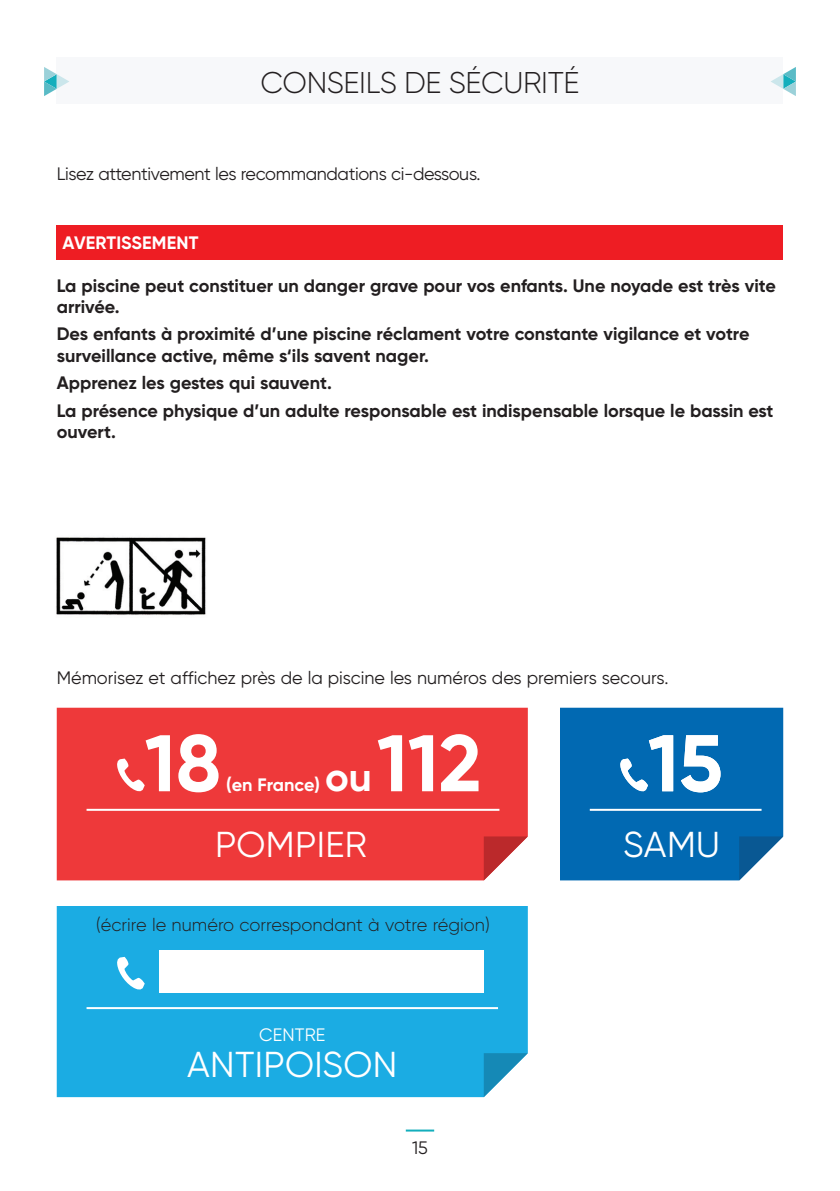
<style>
.page{position:relative;width:840px;height:1191px;background:#fff}
.page>*{position:absolute;margin:0;border:0;box-sizing:border-box;transform-origin:0 0}
.t1{font:700 80px "Gilroy";color:#fff}
.t2{font:36px "Gilroy";letter-spacing:.01em;color:#fff}
.NOM_CHAPITRE{font:300 30px "Gilroy";letter-spacing:-.01em;color:#231f20}
.t3{font:700 18px/21.6px "Gilroy";color:#231f20}
.PAGE_U2{font:18px "Gilroy";color:#231f20}
.PAGE_U2-2{font:18px "Gilroy";letter-spacing:-.02em;color:#231f20}
.t4{font:300 18px "Gilroy";color:#231f20}
.t5{font:700 18px "Gilroy";color:#fff}
.t6{font:18px "Gilroy";letter-spacing:.01em;color:#fff}
.s1{font-size:40px}
</style>
<div class="page">
<hr style="left:405px;top:1129px;width:29px;height:2px;background:#13aebc">
<div style="left:57px;top:57px;width:725px;height:46px;background:#f7f8fa"></div>
<svg style="left:44px;top:67px;width:25px;height:29px"></svg>
<svg style="left:771px;top:67px;width:24px;height:29px"></svg>
<img style="left:56px;top:537px;width:150px;height:78px">
<div style="left:57px;top:707px;width:470px;height:173px;background:#ee393a"></div>
<svg style="left:483px;top:836px;width:44px;height:44px"></svg>
<hr style="left:86px;top:809px;width:413px;height:2px;background:#fff">
<div style="left:57px;top:906px;width:470px;height:191px;background:#1bace3"></div>
<svg style="left:483px;top:1053px;width:44px;height:44px"></svg>
<svg style="left:116px;top:956px;width:29px;height:35px"></svg>
<hr style="left:86px;top:1007px;width:411px;height:2px;background:#fff">
<div style="left:159px;top:950px;width:324px;height:43px;background:#fff"></div>
<svg style="left:560px;top:707px;width:222px;height:173px;background:#0c6fb4"></svg>
<svg style="left:116px;top:758px;width:29px;height:35px"></svg>
<div style="left:57px;top:225px;width:725px;height:34px;background:#ee1d23"></div>
<p class="NOM_CHAPITRE" style="left:260px;top:64px;width:320px">CONSEILS DE SÉCURITÉ</p>
<p class="PAGE_U2-2" style="left:57px;top:162px;width:425px">Lisez attentivement les recommandations ci-dessous.</p>
<p class="t5" style="left:62px;top:232px;width:137px">AVERTISSEMENT</p>
<p class="t3" style="left:57px;top:274px;width:720px">La piscine peut constituer un danger grave pour vos enfants. Une noyade est très vite arrivée.</p>
<p class="t3" style="left:57px;top:323px;width:693px">Des enfants à proximité d’une piscine réclament votre constante vigilance et votre surveillance active, même s‘ils savent nager.</p>
<p class="t3" style="left:57px;top:372px;width:276px">Apprenez les gestes qui sauvent.</p>
<p class="t3" style="left:57px;top:399px;width:718px">La présence physique d’un adulte responsable est indispensable lorsque le bassin est ouvert.</p>
<p class="PAGE_U2" style="left:57px;top:666px;width:613px">Mémorisez et affichez près de la piscine les numéros des premiers secours.</p>
<p class="t1" style="left:145px;top:713px;width:78px">18</p>
<p class="t1" style="left:325px;top:713px;width:158px"><span class="s1">ou</span>112</p>
<p class="t5" style="left:226px;top:773px;width:95px">(en France)</p>
<p class="t1" style="left:647px;top:713px;width:76px">15</p>
<p class="t2" style="left:215px;top:822px;width:153px">POMPIER</p>
<p class="t2" style="left:623px;top:822px;width:98px">SAMU</p>
<p class="t4" style="left:96px;top:913px;width:395px">(écrire le numéro correspondant à votre région)</p>
<p class="t6" style="left:259px;top:1023px;width:68px">CENTRE</p>
<p class="t2" style="left:187px;top:1042px;width:212px">ANTIPOISON</p>
<p class="PAGE_U2-2" style="left:412px;top:1137px;width:17px">15</p>
</div>
